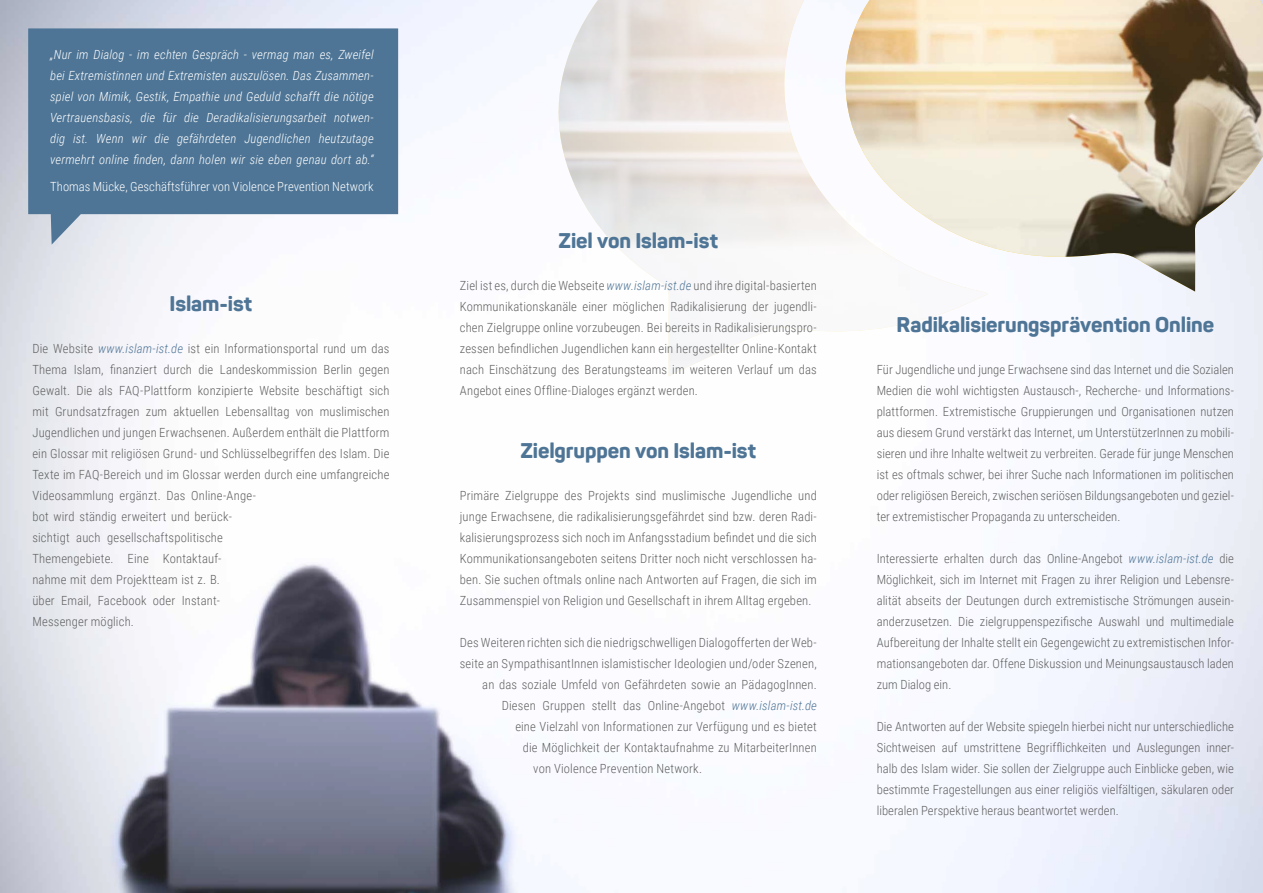
<style>
.page{position:relative;width:1263px;height:893px;background:#fff}
.page>*{position:absolute;margin:0;border:0;box-sizing:border-box;transform-origin:0 0}
.t1{font:800 21px "Panton";letter-spacing:-.005em;color:#4e7596}
.t2{font:300 12.6px/21px "Roboto Condensed";letter-spacing:.015em;color:#606060;text-align:justify}
.t3{font:italic 300 12.6px/21px "Roboto Condensed";letter-spacing:.015em;color:#fff;text-align:justify}
.t4{font:300 12.6px "Roboto Condensed";letter-spacing:.005em;color:#fff}
.s1{font-style:italic;color:#4e7596}
</style>
<div class="page">
<img style="left:0;top:0;width:1263px;height:893px">
<svg style="left:28px;top:28px;width:370px;height:217px;background:#6586a3"></svg>
<img style="left:557px;top:0;width:431px;height:376px">
<img style="left:842px;top:0;width:421px;height:292px">
<p class="t3" style="left:50px;top:44px;width:325px">„Nur im Dialog - im echten Gespräch - vermag man es, Zweifel bei Extremistinnen und Extremisten auszulösen. Das Zusammen&shy;spiel von Mimik, Gestik, Empathie und Geduld schafft die nötige Vertrauensbasis, die für die Deradikalisierungsarbeit notwen&shy;dig ist. Wenn wir die gefährdeten Jugendlichen heutzutage vermehrt online finden, dann holen wir sie eben genau dort ab.“</p>
<p class="t4" style="left:50px;top:178px;width:325px">Thomas Mücke, Geschäftsführer von Violence Prevention Network</p>
<h1 class="t1" style="left:170px;top:290px;width:84px">Islam-ist</h1>
<p class="t2" style="left:32px;top:338px;width:359px;text-align:left">Die Website <span class="s1">www.islam-ist.de</span> ist ein Informationsportal rund um das Thema Islam, finanziert durch die Landeskommission Berlin gegen Gewalt. Die als FAQ-Plattform konzipierte Website beschäftigt sich mit Grundsatzfragen zum aktuellen Lebensalltag von muslimischen Jugendlichen und jungen Erwachsenen. Außerdem enthält die Plattform ein Glossar mit religiösen Grund- und Schlüsselbegriffen des Islam. Die Texte im FAQ-Bereich und im Glossar werden durch eine umfangreiche Videosammlung ergänzt. Das Online-Ange-<br>bot wird ständig erweitert und berück-<br>sichtigt auch gesellschaftspolitische<br>Themengebiete. Eine Kontaktauf-<br>nahme mit dem Projektteam ist z. B.<br>über Email, Facebook oder Instant-<br>Messenger möglich.</p>
<h1 class="t1" style="left:558px;top:227px;width:161px">Ziel von Islam-ist</h1>
<p class="t2" style="left:460px;top:275px;width:358px">Ziel ist es, durch die Webseite <span class="s1">www.islam-ist.de</span> und ihre digital-basierten Kommunikationskanäle einer möglichen Radikalisierung der jugendli&shy;chen Zielgruppe online vorzubeugen. Bei bereits in Radikalisierungspro&shy;zessen befindlichen Jugendlichen kann ein hergestellter Online-Kontakt nach Einschätzung des Beratungsteams im weiteren Verlauf um das Angebot eines Offline-Dialoges ergänzt werden.</p>
<h1 class="t1" style="left:520px;top:437px;width:237px">Zielgruppen von Islam-ist</h1>
<p class="t2" style="left:460px;top:485px;width:359px">Primäre Zielgruppe des Projekts sind muslimische Jugendliche und junge Erwachsene, die radikalisierungsgefährdet sind bzw. deren Radi&shy;kalisierungsprozess sich noch im Anfangsstadium befindet und die sich Kommunikationsangeboten seitens Dritter noch nicht verschlossen ha&shy;ben. Sie suchen oftmals online nach Antworten auf Fragen, die sich im Zusammenspiel von Religion und Gesellschaft in ihrem Alltag ergeben.</p>
<p class="t2" style="left:460px;top:632px;width:358px">Des Weiteren richten sich die niedrigschwelligen Dialogofferten der Web-</p>
<p class="t2" style="left:460px;top:653px;width:358px">seite an SympathisantInnen islamistischer Ideologien und/oder Szenen,</p>
<p class="t2" style="left:482px;top:674px;width:336px">an das soziale Umfeld von Gefährdeten sowie an PädagogInnen.</p>
<p class="t2" style="left:502px;top:695px;width:317px">Diesen Gruppen stellt das Online-Angebot <span class="s1">www.islam-ist.de</span></p>
<p class="t2" style="left:515px;top:716px;width:303px">eine Vielzahl von Informationen zur Verfügung und es bietet</p>
<p class="t2" style="left:523px;top:737px;width:295px">die Möglichkeit der Kontaktaufnahme zu MitarbeiterInnen</p>
<p class="t2" style="left:533px;top:758px;width:170px">von Violence Prevention Network.</p>
<h1 class="t1" style="left:897px;top:311px;width:319px">Radikalisierungsprävention Online</h1>
<p class="t2" style="left:877px;top:359px;width:359px">Für Jugendliche und junge Erwachsene sind das Internet und die Sozialen Medien die wohl wichtigsten Austausch-, Recherche- und Informations&shy;plattformen. Extremistische Gruppierungen und Organisationen nutzen aus diesem Grund verstärkt das Internet, um UnterstützerInnen zu mobili&shy;sieren und ihre Inhalte weltweit zu verbreiten. Gerade für junge Menschen ist es oftmals schwer, bei ihrer Suche nach Informationen im politischen oder religiösen Bereich, zwischen seriösen Bildungsangeboten und geziel&shy;ter extremistischer Propaganda zu unterscheiden.</p>
<p class="t2" style="left:877px;top:548px;width:359px">Interessierte erhalten durch das Online-Angebot <span class="s1">www.islam-ist.de</span> die Möglichkeit, sich im Internet mit Fragen zu ihrer Religion und Lebensre&shy;alität abseits der Deutungen durch extremistische Strömungen ausein&shy;anderzusetzen. Die zielgruppenspezifische Auswahl und multimediale Aufbereitung der Inhalte stellt ein Gegengewicht zu extremistischen Infor&shy;mationsangeboten dar. Offene Diskussion und Meinungsaustausch laden zum Dialog ein.</p>
<p class="t2" style="left:877px;top:716px;width:359px">Die Antworten auf der Website spiegeln hierbei nicht nur unterschiedliche Sichtweisen auf umstrittene Begrifflichkeiten und Auslegungen inner&shy;halb des Islam wider. Sie sollen der Zielgruppe auch Einblicke geben, wie bestimmte Fragestellungen aus einer religiös vielfältigen, säkularen oder liberalen Perspektive heraus beantwortet werden.</p>
</div>
